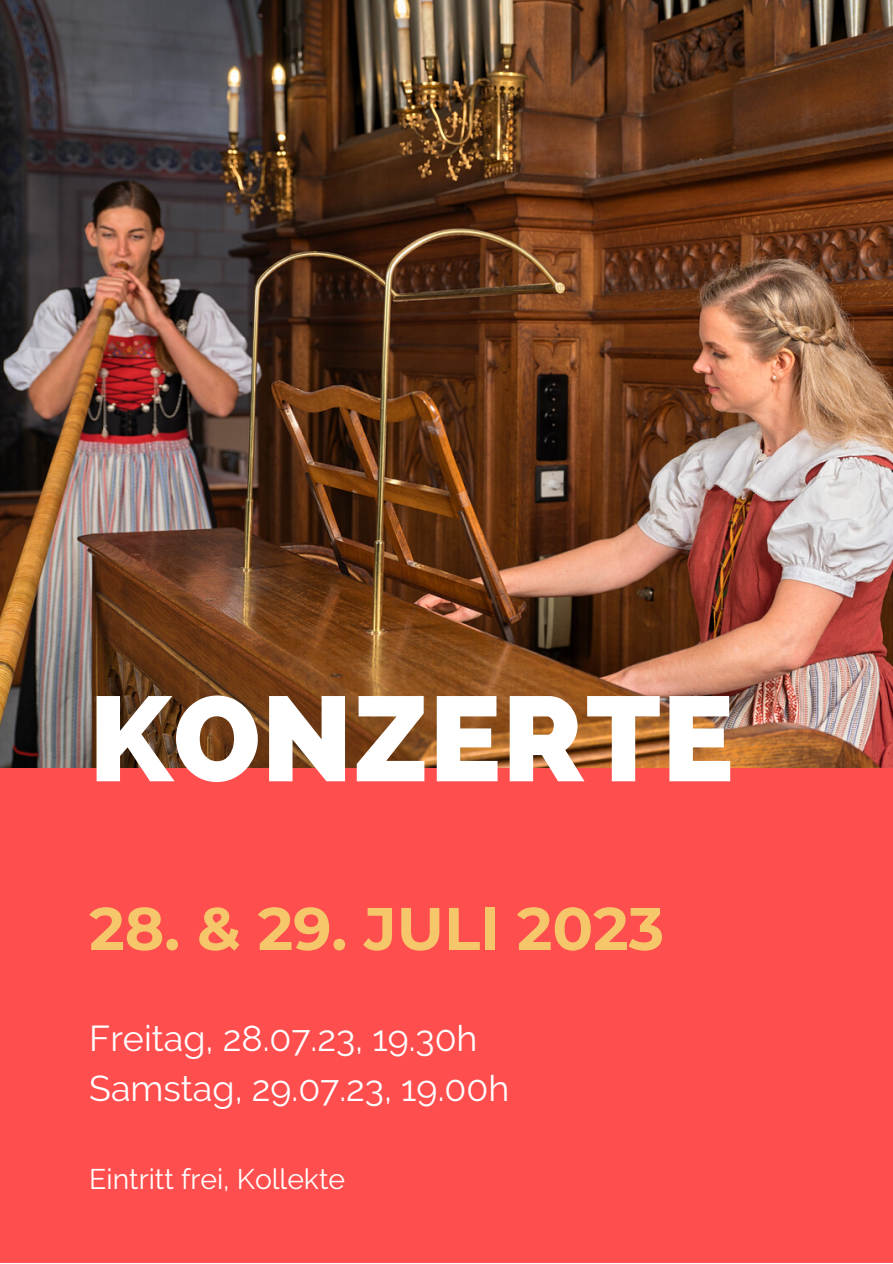
<style>
.page{position:relative;width:893px;height:1264px;background:#fff}
.page>*{position:absolute;margin:0;border:0;box-sizing:border-box;transform-origin:0 0}
.t1{font:800 120px "Raleway";letter-spacing:.01em;color:#fff}
.t2{font:700 60px "Montserrat";color:#f5c76a}
.t3{font:35.85px/49.7px "Raleway";color:#fff}
.t4{font:28.35px "Raleway";color:#fff}
</style>
<div class="page">
<img style="left:0;top:0;width:892px;height:768px">
<div style="left:0;top:768px;width:892px;height:494px;background:#ff4e4e"></div>
<h1 class="t1" style="left:89px;top:668px;width:646px">KONZERTE</h1>
<h2 class="t2" style="left:89px;top:891px;width:576px">28. &amp; 29. JULI 2023</h2>
<p class="t3" style="left:89px;top:1013px;width:421px">Freitag, 28.07.23, 19.30h<br>Samstag, 29.07.23, 19.00h</p>
<p class="t4" style="left:89px;top:1162px;width:257px">Eintritt frei, Kollekte</p>
</div>
